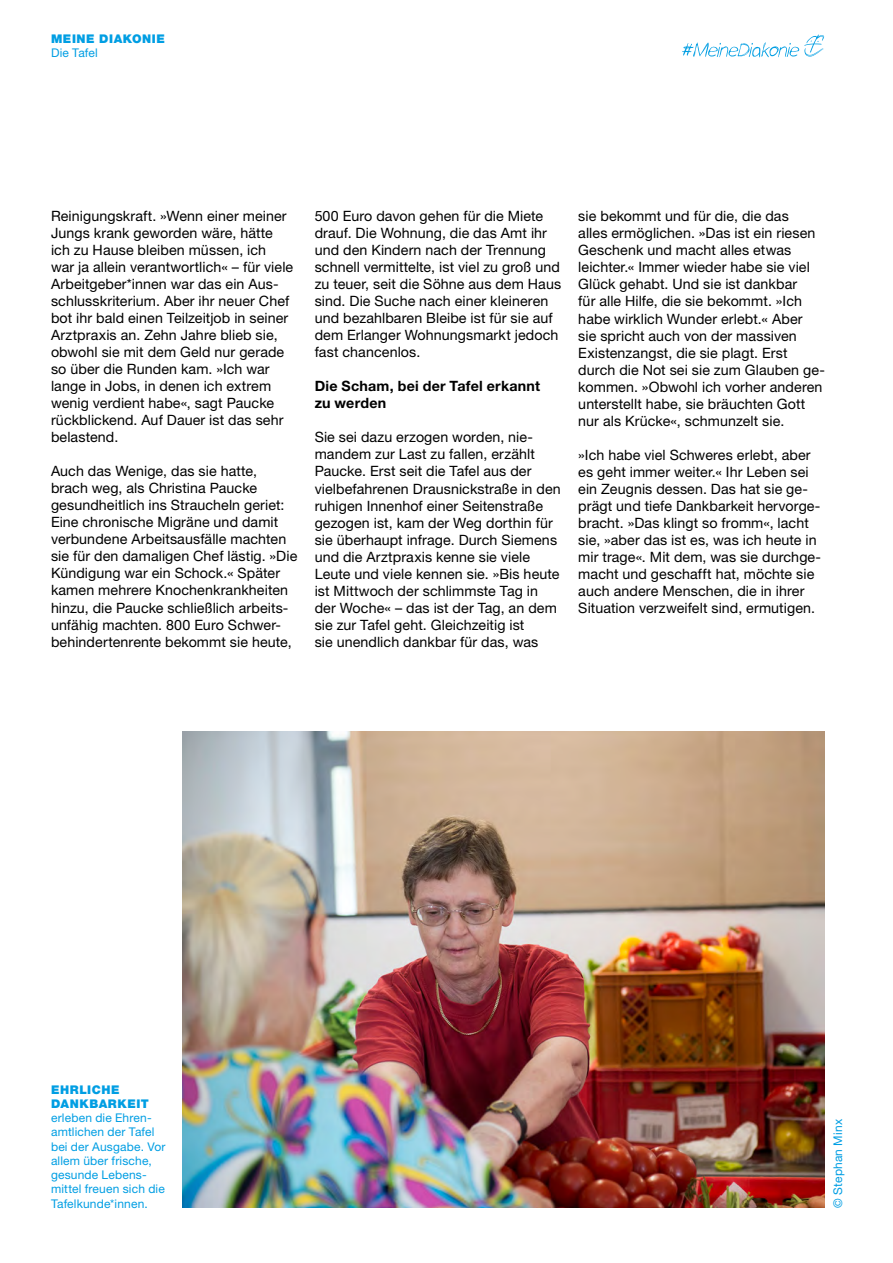
<style>
.page{position:relative;width:893px;height:1263px;background:#fff}
.page>*{position:absolute;margin:0;border:0;box-sizing:border-box;transform-origin:0 0}
.t1{font:14.25px/17px "Helvetica Neue LT Pro";letter-spacing:.005em;color:#000}
.t2{font:700 14.25px/17px "Helvetica Neue LT Pro";letter-spacing:.015em;color:#000}
.t3{font:12px/14.2px "Helvetica Neue LT Pro";letter-spacing:.015em;color:#009ee3}
.t4{font:900 12px/14.2px "Helvetica Neue LT Pro";letter-spacing:.05em;color:#009ee3}
</style>
<div class="page">
<img style="left:183px;top:731px;width:642px;height:476px">
<svg style="left:682px;top:34px;width:142px;height:23px"></svg>
<p class="t4" style="left:51px;top:31px;width:115px">MEINE DIAKONIE</p>
<p class="t3" style="left:51px;top:45px;width:48px">Die Tafel</p>
<p class="t1" style="left:51px;top:207px;width:244px">Reinigungskraft. »Wenn einer meiner Jungs krank geworden wäre, hätte ich zu Hause bleiben müssen, ich<br>war ja allein verantwortlich« – für viele Arbeitgeber*innen war das ein Aus&shy;schlusskriterium. Aber ihr neuer Chef bot ihr bald einen Teilzeitjob in seiner Arztpraxis an. Zehn Jahre blieb sie, obwohl sie mit dem Geld nur gerade so über die Runden kam. »Ich war lange in Jobs, in denen ich extrem wenig verdient habe«, sagt Paucke rückblickend. Auf Dauer ist das sehr belastend.</p>
<p class="t1" style="left:51px;top:463px;width:248px">Auch das Wenige, das sie hatte, brach weg, als Christina Paucke gesundheitlich ins Straucheln geriet:<br>Eine chronische Migräne und damit verbundene Arbeitsausfälle machten sie für den damaligen Chef lästig. »Die Kündigung war ein Schock.« Später kamen mehrere Knochenkrankheiten hinzu, die Paucke schließlich arbeits&shy;unfähig machten. 800 Euro Schwer&shy;behindertenrente bekommt sie heute,</p>
<p class="t1" style="left:315px;top:208px;width:248px">500 Euro davon gehen für die Miete drauf. Die Wohnung, die das Amt ihr und den Kindern nach der Trennung schnell vermittelte, ist viel zu groß und zu teuer, seit die Söhne aus dem Haus sind. Die Suche nach einer kleineren und bezahlbaren Bleibe ist für sie auf dem Erlanger Wohnungsmarkt jedoch fast chancenlos.</p>
<p class="t2" style="left:315px;top:378px;width:227px">Die Scham, bei der Tafel erkannt zu werden</p>
<p class="t1" style="left:315px;top:429px;width:248px">Sie sei dazu erzogen worden, nie&shy;mandem zur Last zu fallen, erzählt Paucke. Erst seit die Tafel aus der vielbefahrenen Drausnickstraße in den ruhigen Innenhof einer Seitenstraße gezogen ist, kam der Weg dorthin für sie überhaupt infrage. Durch Siemens und die Arztpraxis kenne sie viele Leute und viele kennen sie. »Bis heute ist Mittwoch der schlimmste Tag in der Woche« – das ist der Tag, an dem sie zur Tafel geht. Gleichzeitig ist<br>sie unendlich dankbar für das, was</p>
<p class="t1" style="left:578px;top:208px;width:248px">sie bekommt und für die, die das<br>alles ermöglichen. »Das ist ein riesen Geschenk und macht alles etwas leichter.« Immer wieder habe sie viel Glück gehabt. Und sie ist dankbar<br>für alle Hilfe, die sie bekommt. »Ich habe wirklich Wunder erlebt.« Aber<br>sie spricht auch von der massiven Existenzangst, die sie plagt. Erst durch die Not sei sie zum Glauben ge&shy;kommen. »Obwohl ich vorher anderen unterstellt habe, sie bräuchten Gott nur als Krücke«, schmunzelt sie.</p>
<p class="t1" style="left:578px;top:446px;width:244px">»Ich habe viel Schweres erlebt, aber es geht immer weiter.« Ihr Leben sei ein Zeugnis dessen. Das hat sie ge&shy;prägt und tiefe Dankbarkeit hervorge&shy;bracht. »Das klingt so fromm«, lacht sie, »aber das ist es, was ich heute in mir trage«. Mit dem, was sie durchge&shy;macht und geschafft hat, möchte sie auch andere Menschen, die in ihrer Situation verzweifelt sind, ermutigen.</p>
<p class="t4" style="left:51px;top:1082px;width:99px">EHRLICHE<br>DANKBARKEIT</p>
<p class="t3" style="left:51px;top:1110px;width:116px">erleben die Ehren&shy;amtlichen der Tafel bei der Ausgabe. Vor allem über frische, gesunde Lebens&shy;mittel freuen sich die<br>Tafelkunde*innen.</p>
<p class="t3" style="left:830px;top:1208px;width:90px;rotate:-90deg">© Stephan Minx</p>
</div>
